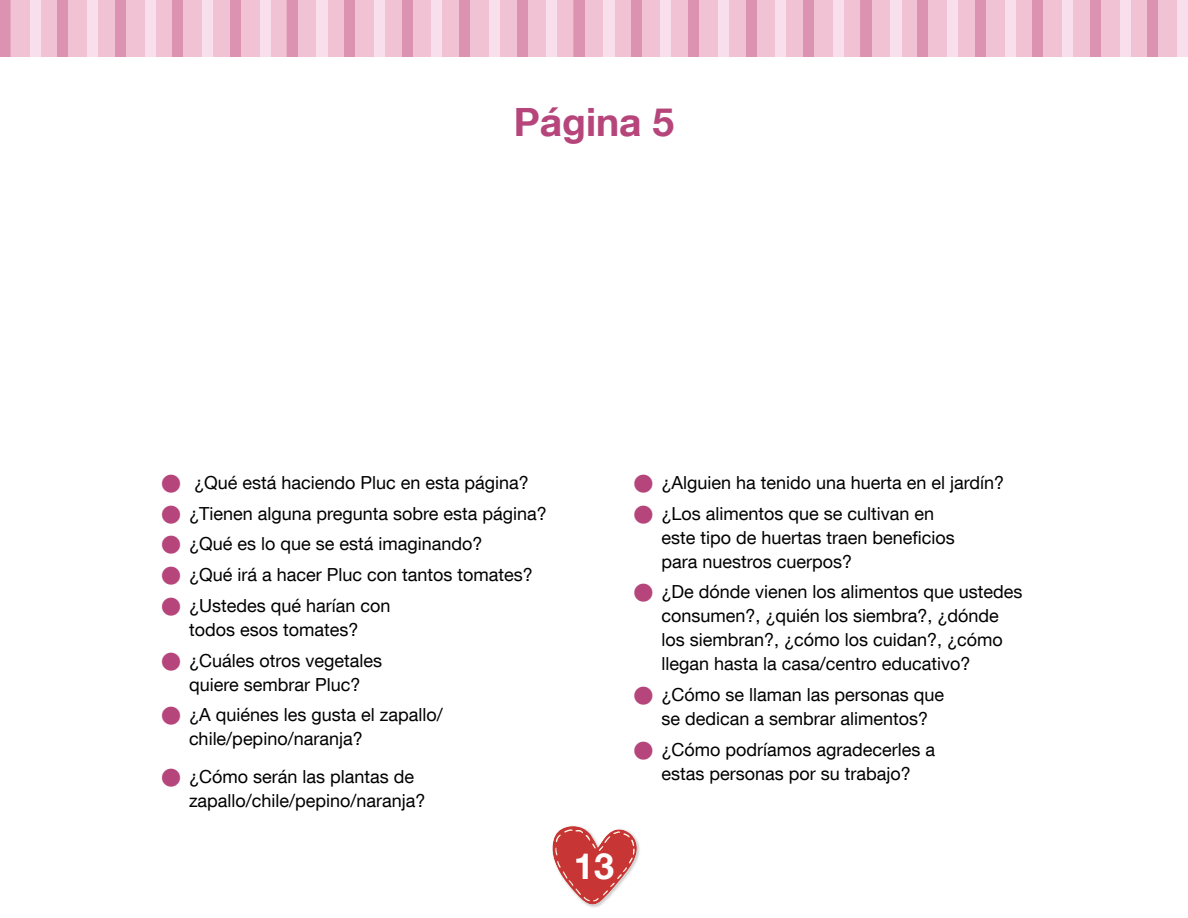
<style>
.page{position:relative;width:1188px;height:918px;background:#fff}
.page>*{position:absolute;margin:0;border:0;box-sizing:border-box;transform-origin:0 0}
.t1{font:700 39px "Helvetica Neue LT Com";color:#b5457a}
.t2{font:700 36px "Helvetica Neue LT Com";color:#fff}
.t3{font:18px/30.8px "Helvetica Neue LT Com";color:#000}
</style>
<div class="page">
<div style="left:11px;top:0;width:1166px;height:56px;background:#f1c1d4"></div>
<svg style="left:0;top:0;width:11px;height:56px"></svg>
<div style="left:30px;top:0;width:10px;height:56px;background:#f9dfeb"></div>
<div style="left:58px;top:0;width:10px;height:56px;background:#dc93b2"></div>
<div style="left:87px;top:0;width:11px;height:56px;background:#f9dfeb"></div>
<div style="left:115px;top:0;width:11px;height:56px;background:#dc93b2"></div>
<div style="left:145px;top:0;width:10px;height:56px;background:#f9dfeb"></div>
<div style="left:173px;top:0;width:10px;height:56px;background:#dc93b2"></div>
<div style="left:202px;top:0;width:11px;height:56px;background:#f9dfeb"></div>
<div style="left:230px;top:0;width:11px;height:56px;background:#dc93b2"></div>
<div style="left:260px;top:0;width:10px;height:56px;background:#f9dfeb"></div>
<div style="left:288px;top:0;width:10px;height:56px;background:#dc93b2"></div>
<div style="left:317px;top:0;width:11px;height:56px;background:#f9dfeb"></div>
<svg style="left:287px;top:0;width:1px;height:56px"></svg>
<div style="left:316px;top:0;width:11px;height:56px;background:#f9dfeb"></div>
<div style="left:344px;top:0;width:11px;height:56px;background:#dc93b2"></div>
<div style="left:374px;top:0;width:11px;height:56px;background:#f9dfeb"></div>
<div style="left:402px;top:0;width:10px;height:56px;background:#dc93b2"></div>
<div style="left:431px;top:0;width:11px;height:56px;background:#f9dfeb"></div>
<div style="left:459px;top:0;width:11px;height:56px;background:#dc93b2"></div>
<div style="left:489px;top:0;width:11px;height:56px;background:#f9dfeb"></div>
<div style="left:517px;top:0;width:10px;height:56px;background:#dc93b2"></div>
<div style="left:547px;top:0;width:10px;height:56px;background:#f9dfeb"></div>
<div style="left:574px;top:0;width:11px;height:56px;background:#dc93b2"></div>
<div style="left:604px;top:0;width:11px;height:56px;background:#f9dfeb"></div>
<svg style="left:573px;top:0;width:1px;height:56px"></svg>
<div style="left:603px;top:0;width:11px;height:56px;background:#f9dfeb"></div>
<div style="left:631px;top:0;width:10px;height:56px;background:#dc93b2"></div>
<div style="left:661px;top:0;width:10px;height:56px;background:#f9dfeb"></div>
<div style="left:688px;top:0;width:11px;height:56px;background:#dc93b2"></div>
<div style="left:718px;top:0;width:11px;height:56px;background:#f9dfeb"></div>
<div style="left:746px;top:0;width:11px;height:56px;background:#dc93b2"></div>
<div style="left:776px;top:0;width:10px;height:56px;background:#f9dfeb"></div>
<div style="left:803px;top:0;width:11px;height:56px;background:#dc93b2"></div>
<div style="left:833px;top:0;width:11px;height:56px;background:#f9dfeb"></div>
<div style="left:861px;top:0;width:11px;height:56px;background:#dc93b2"></div>
<div style="left:891px;top:0;width:10px;height:56px;background:#f9dfeb"></div>
<svg style="left:860px;top:0;width:1px;height:56px"></svg>
<div style="left:890px;top:0;width:10px;height:56px;background:#f9dfeb"></div>
<div style="left:918px;top:0;width:10px;height:56px;background:#dc93b2"></div>
<div style="left:947px;top:0;width:11px;height:56px;background:#f9dfeb"></div>
<div style="left:975px;top:0;width:11px;height:56px;background:#dc93b2"></div>
<div style="left:1005px;top:0;width:10px;height:56px;background:#f9dfeb"></div>
<div style="left:1033px;top:0;width:10px;height:56px;background:#dc93b2"></div>
<div style="left:1062px;top:0;width:11px;height:56px;background:#f9dfeb"></div>
<div style="left:1090px;top:0;width:11px;height:56px;background:#dc93b2"></div>
<div style="left:1120px;top:0;width:10px;height:56px;background:#f9dfeb"></div>
<div style="left:1148px;top:0;width:10px;height:56px;background:#dc93b2"></div>
<div style="left:1177px;top:0;width:11px;height:56px;background:#f9dfeb"></div>
<svg style="left:552px;top:826px;width:88px;height:82px"></svg>
<h1 class="t1" style="left:514px;top:97px;width:162px">Página 5</h1>
<p class="t3" style="left:189px;top:467px;width:359px">¿Qué está haciendo Pluc en esta página? ¿Tienen alguna pregunta sobre esta página? ¿Qué es lo que se está imaginando?<br>¿Qué irá a hacer Pluc con tantos tomates? ¿Ustedes qué harían con</p>
<p class="t3" style="left:189px;top:614px;width:195px">todos esos tomates? ¿Cuáles otros vegetales</p>
<p class="t3" style="left:189px;top:668px;width:255px">quiere sembrar Pluc?<br>¿A quiénes les gusta el zapallo/</p>
<p class="t3" style="left:189px;top:720px;width:227px;line-height:37.5px">chile/pepino/naranja? ¿Cómo serán las plantas de</p>
<p class="t3" style="left:189px;top:785px;width:238px">zapallo/chile/pepino/naranja?</p>
<h2 class="t2" style="left:574px;top:843px;width:42px">13</h2>
<p class="t3" style="left:662px;top:467px;width:344px">¿Alguien ha tenido una huerta en el jardín? ¿Los alimentos que se cultivan en</p>
<p class="t3" style="left:662px;top:525px;width:295px;line-height:24px">este tipo de huertas traen beneficios para nuestros cuerpos?</p>
<p class="t3" style="left:662px;top:580px;width:363px;line-height:24px">¿De dónde vienen los alimentos que ustedes consumen?, ¿quién los siembra?, ¿dónde los siembran?, ¿cómo los cuidan?, ¿cómo llegan hasta la casa/centro educativo?</p>
<p class="t3" style="left:662px;top:682px;width:284px;line-height:24px">¿Cómo se llaman las personas que se dedican a sembrar alimentos?</p>
<p class="t3" style="left:662px;top:737px;width:275px;line-height:24px">¿Cómo podríamos agradecerles a estas personas por su trabajo?</p>
</div>
